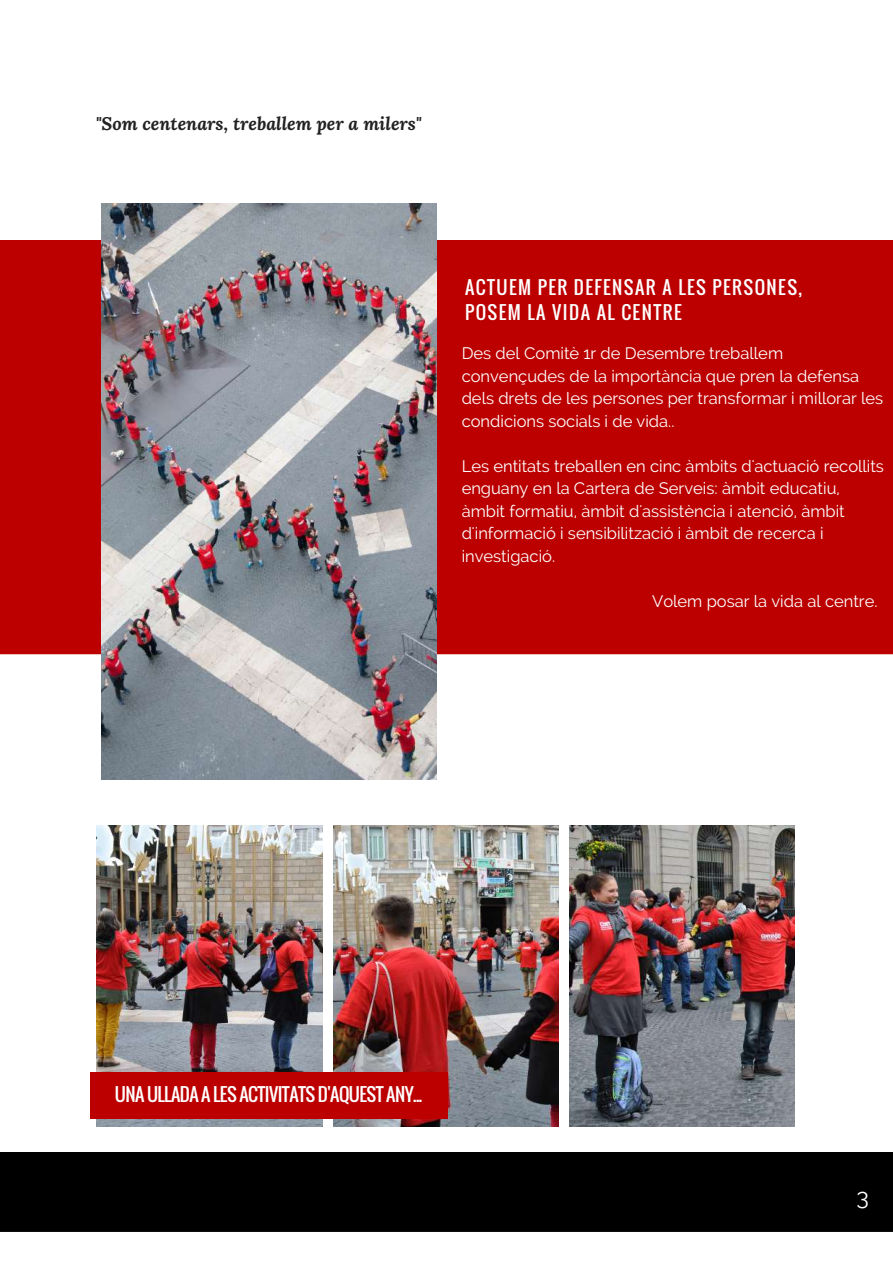
<style>
.page{position:relative;width:893px;height:1263px;background:#fff}
.page>*{position:absolute;margin:0;border:0;box-sizing:border-box;transform-origin:0 0}
.t1{font:23.25px "Raleway";color:#fff}
.t2{font:18.15px/24.8px "Oswald";letter-spacing:.08em;color:#fff}
.t3{font:18.15px "Oswald";letter-spacing:-.03em;color:#fff}
.t4{font:italic 700 18.15px "Lora";color:#222}
.t5{font:16.5px/22.5px "Raleway";color:#fff}
</style>
<div class="page">
<div style="left:0;top:240px;width:893px;height:414px;background:#bc0000"></div>
<div style="left:0;top:1152px;width:893px;height:80px;background:#000"></div>
<img style="left:101px;top:204px;width:336px;height:575px">
<img style="left:97px;top:825px;width:225px;height:301px">
<img style="left:333px;top:825px;width:225px;height:301px">
<img style="left:570px;top:825px;width:225px;height:301px">
<div style="left:99px;top:1081px;width:339px;height:29px;background:#bc0000"></div>
<div style="left:91px;top:1110px;width:9px;height:9px;background:#bc0000"></div>
<div style="left:99px;top:1110px;width:339px;height:9px;background:#bc0000"></div>
<div style="left:437px;top:1110px;width:11px;height:9px;background:#bc0000"></div>
<div style="left:437px;top:1072px;width:11px;height:10px;background:#bc0000"></div>
<div style="left:99px;top:1072px;width:339px;height:10px;background:#bc0000"></div>
<div style="left:437px;top:1081px;width:11px;height:29px;background:#bc0000"></div>
<div style="left:91px;top:1081px;width:9px;height:29px;background:#bc0000"></div>
<div style="left:91px;top:1072px;width:9px;height:10px;background:#bc0000"></div>
<p class="t4" style="left:96px;top:111px;width:328px">"Som centenars, treballem per a milers"</p>
<p class="t2" style="left:465px;top:274px;width:339px">ACTUEM PER DEFENSAR A LES PERSONES,<br>POSEM LA VIDA AL CENTRE</p>
<p class="t5" style="left:462px;top:342px;width:423px">Des del Comitè 1r de Desembre treballem convençudes de la importància que pren la defensa dels drets de les persones per transformar i millorar les condicions socials i de vida..</p>
<p class="t5" style="left:462px;top:455px;width:424px">Les entitats treballen en cinc àmbits d'actuació recollits enguany en la Cartera de Serveis: àmbit educatiu, àmbit formatiu, àmbit d'assistència i atenció, àmbit d'informació i sensibilització i àmbit de recerca i investigació.</p>
<p class="t5" style="left:652px;top:590px;width:227px">Volem posar la vida al centre.</p>
<p class="t3" style="left:115px;top:1081px;width:309px">UNA ULLADA A LES ACTIVITATS D'AQUEST ANY...</p>
<h1 class="t1" style="left:856px;top:1183px;width:14px">3</h1>
</div>
